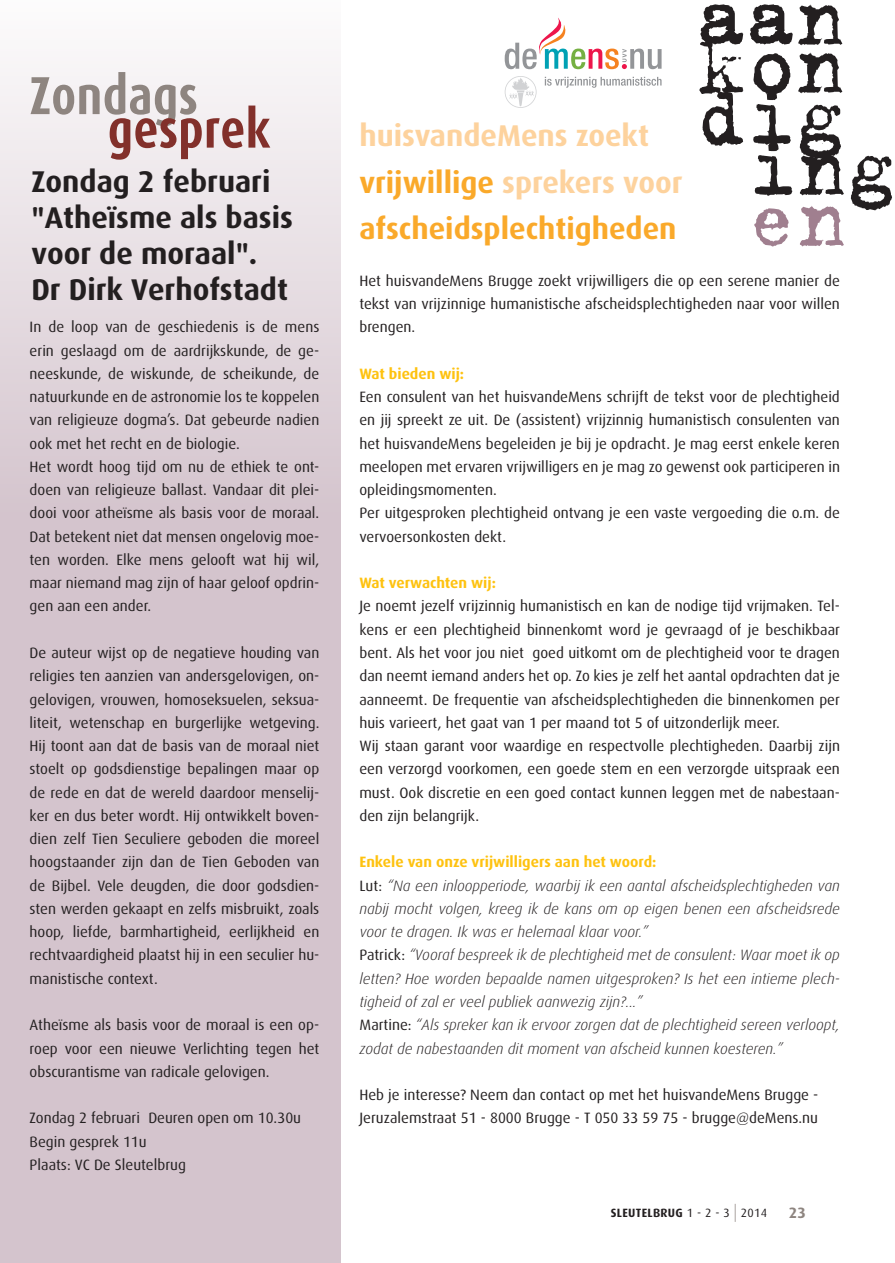
<style>
.page{position:relative;width:895px;height:1263px;background:#fff}
.page>*{position:absolute;margin:0;border:0;box-sizing:border-box;transform-origin:0 0}
.t1{font:90px "Trixie";color:#231f20}
.t2{font:90px "Trixie";color:#a07f8f}
.t3{font:700 53.55px "Dax Condensed";color:#8e8580}
.t4{font:700 53.55px "Dax Condensed";color:#82302b}
.t5{font:700 30px/46.5px "Dax";color:#faa92a}
.t6{font:700 30px/36px "Dax";color:#231f20}
.t7{font:15px/23.2px "Dax";color:#231f20}
.t8{font:italic 300 15px/23.2px "Dax";color:#231f20}
.t9{font:700 15px "Dax";color:#fec210}
.t10{font:700 15px "Dax";color:#8e8580}
.t11{font:700 12px "Dax";letter-spacing:.025em;color:#231f20}
.s1{color:#fdd29d}
.s2{font-weight:700;font-style:normal;color:#fec210}
.s3{font-weight:400;font-style:normal}
.s4{font-weight:400}
.s5{font-weight:300;font-size:18px;color:#8e8580}
</style>
<div class="page">
<svg style="left:0;top:68px;width:340px;height:1194px;background:#dacdd4"></svg>
<svg style="left:544px;top:77px;width:117px;height:11px"></svg>
<svg style="left:504px;top:17px;width:157px;height:52px"></svg>
<svg style="left:504px;top:76px;width:32px;height:32px"></svg>
<h2 class="t3" style="left:30px;top:66px;width:170px">Zondags</h2>
<h2 class="t4" style="left:107px;top:99px;width:164px">gesprek</h2>
<h3 class="t6" style="left:31px;top:164px;width:263px">Zondag 2 februari "Atheïsme als basis voor de moraal".<br>Dr Dirk Verhofstadt</h3>
<p class="t7" style="left:30px;top:315px;width:291px">In de loop van de geschiedenis is de mens erin geslaagd om de aardrijkskunde, de ge&shy;neeskunde, de wiskunde, de scheikunde, de natuurkunde en de astronomie los te koppelen van religieuze dogma’s. Dat gebeurde nadien ook met het recht en de biologie.<br>Het wordt hoog tijd om nu de ethiek te ont&shy;doen van religieuze ballast. Vandaar dit plei&shy;dooi voor atheïsme als basis voor de moraal.<br>Dat betekent niet dat mensen ongelovig moe&shy;ten worden. Elke mens gelooft wat hij wil, maar niemand mag zijn of haar geloof opdrin&shy;gen aan een ander.</p>
<p class="t7" style="left:30px;top:641px;width:291px;text-align:justify">De auteur wijst op de negatieve houding van religies ten aanzien van andersgelovigen, on&shy;gelovigen, vrouwen, homoseksuelen, seksua&shy;liteit, wetenschap en burgerlijke wetgeving.<br>Hij toont aan dat de basis van de moraal niet stoelt op godsdienstige bepalingen maar op de rede en dat de wereld daardoor menselij&shy;ker en dus beter wordt. Hij ontwikkelt boven&shy;dien zelf Tien Seculiere geboden die moreel hoogstaander zijn dan de Tien Geboden van de Bijbel. Vele deugden, die door godsdien&shy;sten werden gekaapt en zelfs misbruikt, zoals hoop, liefde, barmhartigheid, eerlijkheid en rechtvaardigheid plaatst hij in een seculier hu&shy;manistische context.</p>
<p class="t7" style="left:30px;top:1013px;width:291px;text-align:justify">Atheïsme als basis voor de moraal is een op&shy;roep voor een nieuwe Verlichting tegen het obscurantisme van radicale gelovigen.</p>
<p class="t7" style="left:30px;top:1106px;width:273px">Zondag 2 februari Deuren open om 10.30u<br>Begin gesprek 11u<br>Plaats: VC De Sleutelbrug</p>
<h1 class="t1" style="left:696px;top:-42px;width:150px">aan</h1>
<h1 class="t1" style="left:696px;top:6px;width:150px">kon</h1>
<h1 class="t1" style="left:696px;top:57px;width:150px">dig</h1>
<h3 class="t5" style="left:359px;top:113px;width:324px"><span class="s1">huisvandeMens zoekt </span>vrijwillige <span class="s1">sprekers voor </span>afscheidsplechtigheden</h3>
<p class="t7" style="left:359px;top:269px;width:482px;text-align:justify">Het huisvandeMens Brugge zoekt vrijwilligers die op een serene manier de tekst van vrijzinnige humanistische afscheidsplechtigheden naar voor willen brengen.</p>
<p class="t9" style="left:359px;top:365px;width:106px">Wat bieden wij:</p>
<p class="t7" style="left:359px;top:385px;width:482px">Een consulent van het huisvandeMens schrijft de tekst voor de plechtigheid en jij spreekt ze uit. De (assistent) vrijzinnig humanistisch consulenten van het huisvandeMens begeleiden je bij je opdracht. Je mag eerst enkele keren meelopen met ervaren vrijwilligers en je mag zo gewenst ook participeren in opleidingsmomenten.<br>Per uitgesproken plechtigheid ontvang je een vaste vergoeding die o.m. de vervoersonkosten dekt.</p>
<p class="t9" style="left:359px;top:574px;width:138px">Wat verwachten wij:</p>
<p class="t7" style="left:359px;top:594px;width:482px">Je noemt jezelf vrijzinnig humanistisch en kan de nodige tijd vrijmaken. Tel&shy;kens er een plechtigheid binnenkomt word je gevraagd of je beschikbaar bent. Als het voor jou niet goed uitkomt om de plechtigheid voor te dragen dan neemt iemand anders het op. Zo kies je zelf het aantal opdrachten dat je aanneemt. De frequentie van afscheidsplechtigheden die binnenkomen per huis varieert, het gaat van 1 per maand tot 5 of uitzonderlijk meer.<br>Wij staan garant voor waardige en respectvolle plechtigheden. Daarbij zijn een verzorgd voorkomen, een goede stem en een verzorgde uitspraak een must. Ook discretie en een goed contact kunnen leggen met de nabestaan&shy;den zijn belangrijk.</p>
<p class="t8" style="left:359px;top:850px;width:482px"><span class="s2">Enkele van onze vrijwilligers aan het woord:<br></span><span class="s3">Lut:</span> “Na een inloopperiode, waarbij ik een aantal afscheidsplechtigheden van nabij mocht volgen, kreeg ik de kans om op eigen benen een afscheidsrede voor te dragen. Ik was er helemaal klaar voor.”<br><span class="s3">Patrick:</span> “Vooraf bespreek ik de plechtigheid met de consulent: Waar moet ik op letten? Hoe worden bepaalde namen uitgesproken? Is het een intieme plech&shy;tigheid of zal er veel publiek aanwezig zijn?...”<br><span class="s3">Martine:</span> “Als spreker kan ik ervoor zorgen dat de plechtigheid sereen verloopt, zodat de nabestaanden dit moment van afscheid kunnen koesteren.”</p>
<p class="t7" style="left:359px;top:1083px;width:460px">Heb je interesse? Neem dan contact op met het huisvandeMens Brugge -<br>Jeruzalemstraat 51 - 8000 Brugge - T 050 33 59 75 - brugge@deMens.nu</p>
<h1 class="t1" style="left:747px;top:108px;width:150px">ing</h1>
<h1 class="t2" style="left:747px;top:159px;width:100px">en</h1>
<p class="t11" style="left:610px;top:1205px;width:158px">SLEUTELBRUG <span class="s4">1 - 2 - 3</span> <span class="s5">|</span> <span class="s4">2014</span></p>
<p class="t10" style="left:788px;top:1203px;width:18px">23</p>
</div>
